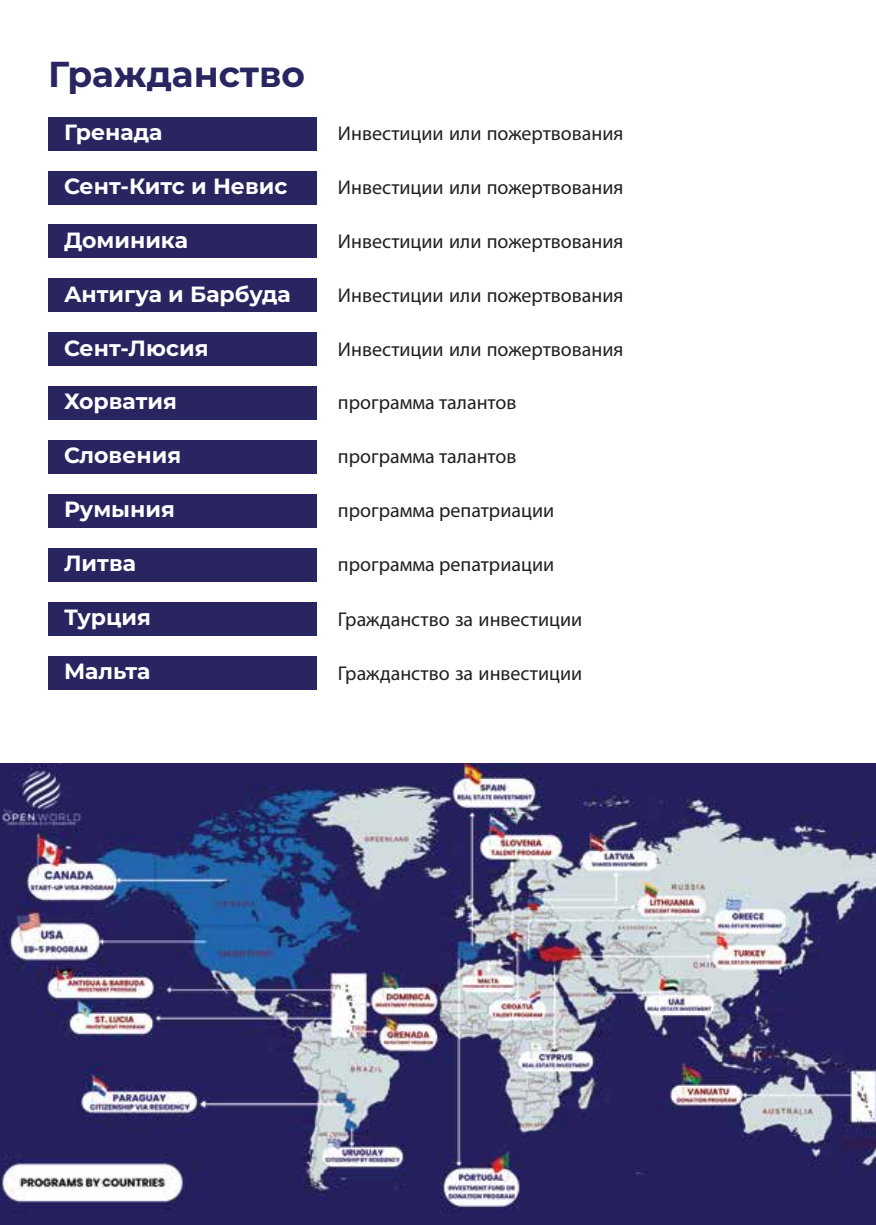
<style>
.page{position:relative;width:876px;height:1225px;background:#fff}
.page>*{position:absolute;margin:0;border:0;box-sizing:border-box;transform-origin:0 0}
.t1{font:700 36px "Montserrat";color:#292561}
.t2{font:700 22px "Montserrat";color:#fff}
.t3{font:20px "Myriad Pro";color:#231f20}
</style>
<div class="page">
<div style="left:48px;top:117px;width:269px;height:33px;background:#292561"></div>
<div style="left:48px;top:171px;width:269px;height:33px;background:#292561"></div>
<div style="left:48px;top:225px;width:269px;height:33px;background:#292561"></div>
<div style="left:48px;top:279px;width:269px;height:33px;background:#292561"></div>
<div style="left:48px;top:333px;width:269px;height:33px;background:#292561"></div>
<div style="left:48px;top:387px;width:269px;height:33px;background:#292561"></div>
<div style="left:48px;top:440px;width:269px;height:34px;background:#292561"></div>
<div style="left:48px;top:494px;width:269px;height:34px;background:#292561"></div>
<div style="left:48px;top:548px;width:269px;height:34px;background:#292561"></div>
<div style="left:48px;top:602px;width:269px;height:34px;background:#292561"></div>
<div style="left:48px;top:656px;width:269px;height:34px;background:#292561"></div>
<div style="left:0;top:787px;width:876px;height:438px;background:#25215e"></div>
<img style="left:0;top:763px;width:876px;height:449px">
<h1 class="t1" style="left:48px;top:51px;width:259px">Гражданство</h1>
<p class="t2" style="left:64px;top:117px;width:100px">Гренада</p>
<p class="t3" style="left:338px;top:121px;width:287px">Инвестиции или пожертвования</p>
<p class="t2" style="left:64px;top:171px;width:225px">Сент-Китс и Невис</p>
<p class="t3" style="left:338px;top:175px;width:287px">Инвестиции или пожертвования</p>
<p class="t2" style="left:64px;top:225px;width:126px">Доминика</p>
<p class="t3" style="left:338px;top:229px;width:287px">Инвестиции или пожертвования</p>
<p class="t2" style="left:64px;top:279px;width:228px">Антигуа и Барбуда</p>
<p class="t3" style="left:338px;top:283px;width:287px">Инвестиции или пожертвования</p>
<p class="t2" style="left:64px;top:333px;width:146px">Сент-Люсия</p>
<p class="t3" style="left:338px;top:337px;width:287px">Инвестиции или пожертвования</p>
<p class="t2" style="left:64px;top:387px;width:115px">Хорватия</p>
<p class="t3" style="left:338px;top:390px;width:180px">программа талантов</p>
<p class="t2" style="left:64px;top:441px;width:119px">Словения</p>
<p class="t3" style="left:338px;top:444px;width:180px">программа талантов</p>
<p class="t2" style="left:64px;top:495px;width:112px">Румыния</p>
<p class="t3" style="left:338px;top:498px;width:218px">программа репатриации</p>
<p class="t2" style="left:64px;top:549px;width:73px">Литва</p>
<p class="t3" style="left:338px;top:552px;width:218px">программа репатриации</p>
<p class="t2" style="left:64px;top:603px;width:89px">Турция</p>
<p class="t3" style="left:338px;top:607px;width:246px">Гражданство за инвестиции</p>
<p class="t2" style="left:64px;top:657px;width:88px">Мальта</p>
<p class="t3" style="left:338px;top:661px;width:246px">Гражданство за инвестиции</p>
</div>
